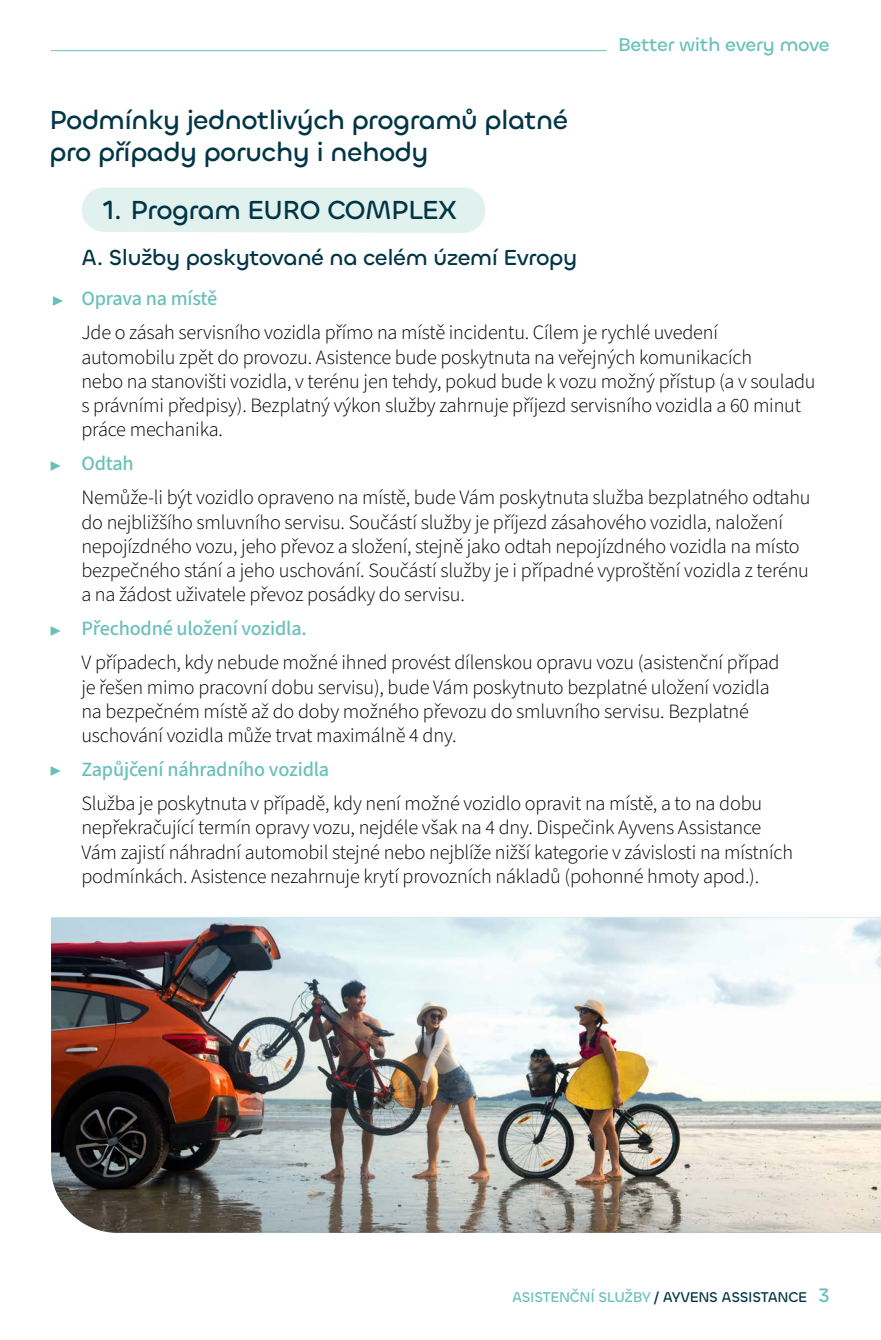
<style>
.page{position:relative;width:881px;height:1340px;background:#fff}
.page>*{position:absolute;margin:0;border:0;box-sizing:border-box;transform-origin:0 0}
.nadpis_k_odstavcovému_textu__Serene_blue{font:500 27px/32.4px "Chillax";letter-spacing:-.02em;color:#003546}
.A__nadpisy{font:500 22.5px "Chillax";letter-spacing:-.02em;color:#003546}
.text_s_odrážkou__small_size{font:300 20.25px/24.3px "Source Sans 3";letter-spacing:-.01em;color:#000}
.text_s_odrážkou__small_size-2{font:500 20.25px "Source Sans 3";letter-spacing:-.01em;color:#69c0bb}
.t1{font:500 19.12px "Chillax";letter-spacing:-.02em;color:#69c0bb}
.t2{font:500 14.62px "Chillax";letter-spacing:-.02em;color:#003546}
.s1{color:#69c0bb}
.s2{font-size:20.25px;color:#69c0bb}
</style>
<div class="page">
<div style="left:82px;top:188px;width:403px;height:45px;background:#e1f1ee"></div>
<img style="left:51px;top:917px;width:829px;height:315px">
<hr style="left:51px;top:50px;width:555px;height:1px;background:#69c0bb">
<p class="t1" style="left:618px;top:32px;width:213px">Better with every move</p>
<p class="nadpis_k_odstavcovému_textu__Serene_blue" style="left:49px;top:103px;width:520px">Podmínky jednotlivých programů platné pro případy poruchy i nehody</p>
<p class="nadpis_k_odstavcovému_textu__Serene_blue" style="left:103px;top:193px;width:355px">1. Program EURO COMPLEX</p>
<p class="A__nadpisy" style="left:81px;top:244px;width:497px">A. Služby poskytované na celém území Evropy</p>
<p class="text_s_odrážkou__small_size-2" style="left:52px;top:285px;width:167px">▶ Oprava na místě</p>
<p class="text_s_odrážkou__small_size" style="left:81px;top:321px;width:735px">Jde o zásah servisního vozidla přímo na místě incidentu. Cílem je rychlé uvedení automobilu zpět do provozu. Asistence bude poskytnuta na veřejných komunikacích<br>nebo na stanovišti vozidla, v terénu jen tehdy, pokud bude k vozu možný přístup (a v souladu s právními předpisy). Bezplatný výkon služby zahrnuje příjezd servisního vozidla a 60 minut práce mechanika.</p>
<p class="text_s_odrážkou__small_size-2" style="left:49px;top:450px;width:86px">▶ Odtah</p>
<p class="text_s_odrážkou__small_size" style="left:81px;top:486px;width:730px">Nemůže-li být vozidlo opraveno na místě, bude Vám poskytnuta služba bezplatného odtahu do nejbližšího smluvního servisu. Součástí služby je příjezd zásahového vozidla, naložení nepojízdného vozu, jeho převoz a složení, stejně jako odtah nepojízdného vozidla na místo bezpečného stání a jeho uschování. Součástí služby je i případné vyproštění vozidla z terénu a na žádost uživatele převoz posádky do servisu.</p>
<p class="text_s_odrážkou__small_size-2" style="left:49px;top:615px;width:259px">▶ Přechodné uložení vozidla.</p>
<p class="text_s_odrážkou__small_size" style="left:81px;top:651px;width:699px">V případech, kdy nebude možné ihned provést dílenskou opravu vozu (asistenční případ je řešen mimo pracovní dobu servisu), bude Vám poskytnuto bezplatné uložení vozidla na bezpečném místě až do doby možného převozu do smluvního servisu. Bezplatné uschování vozidla může trvat maximálně 4 dny.</p>
<p class="text_s_odrážkou__small_size-2" style="left:49px;top:755px;width:281px">▶ Zapůjčení náhradního vozidla</p>
<p class="text_s_odrážkou__small_size" style="left:81px;top:791px;width:713px">Služba je poskytnuta v případě, kdy není možné vozidlo opravit na místě, a to na dobu nepřekračující termín opravy vozu, nejdéle však na 4 dny. Dispečink Ayvens Assistance Vám zajistí náhradní automobil stejné nebo nejblíže nižší kategorie v závislosti na místních podmínkách. Asistence nezahrnuje krytí provozních nákladů (pohonné hmoty apod.).</p>
<p class="t2" style="left:512px;top:1287px;width:319px"><span class="s1">ASISTENČNÍ SLUŽBY</span> / AYVENS ASSISTANCE <span class="s2">3</span></p>
</div>
